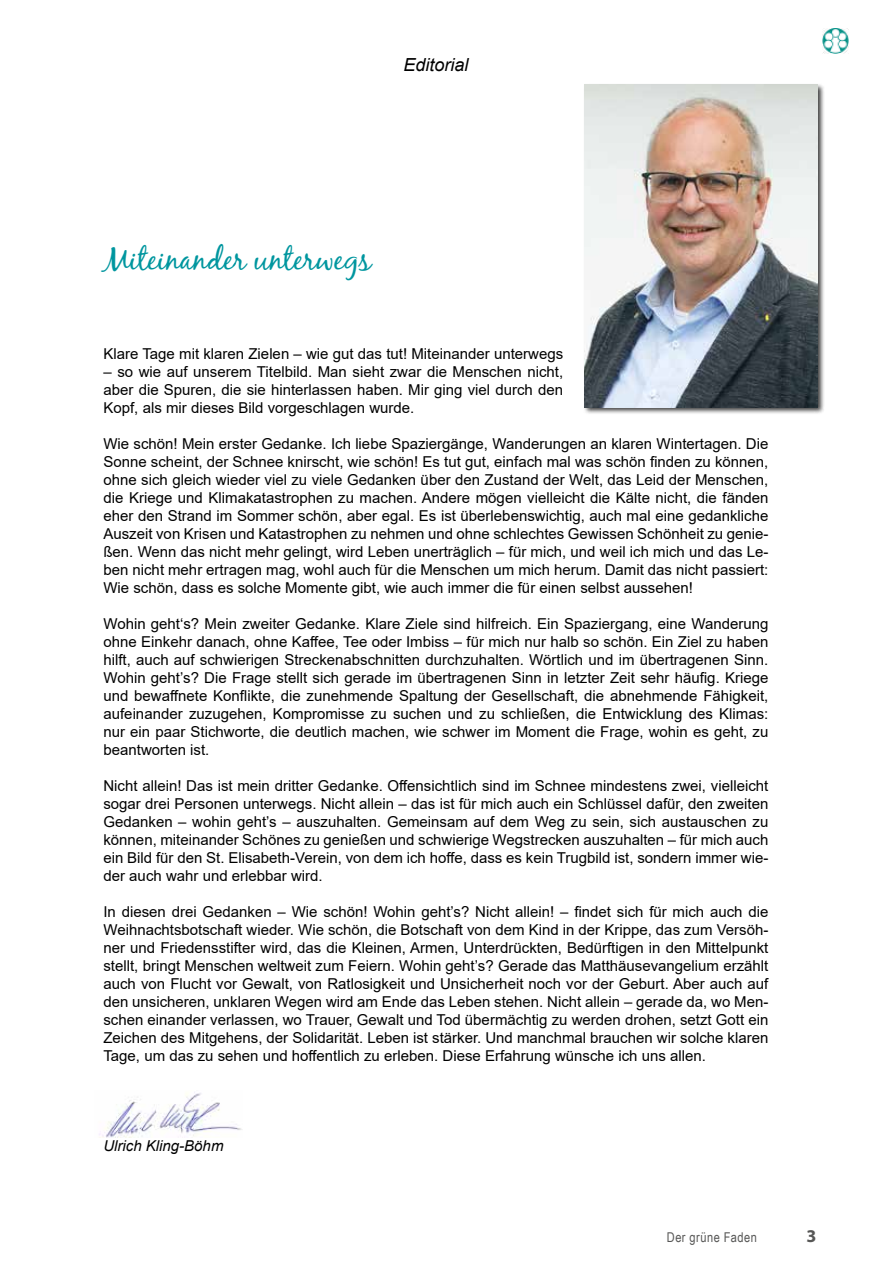
<style>
.page{position:relative;width:893px;height:1263px;background:#fff}
.page>*{position:absolute;margin:0;border:0;box-sizing:border-box;transform-origin:0 0}
.t1{font:31.5px "Black Jack";color:#00969f}
.t2{font:italic 18px "Arial";color:#000}
.t3{font:700 18px "Myriad Pro";color:#575756}
.t4{font:15px/18px "Arial";color:#000;text-align:justify}
.t5{font:italic 15px "Arial";color:#000}
.t6{font:13.5px "Arial Narrow";letter-spacing:.035em;color:#575756}
</style>
<div class="page">
<div style="left:583px;top:83px;width:242px;height:331px;background:#000;opacity:.75"></div>
<img style="left:584px;top:85px;width:233px;height:322px">
<img style="left:99px;top:1092px;width:143px;height:46px">
<img style="left:822px;top:28px;width:26px;height:25px">
<p class="t2" style="left:403px;top:53px;width:67px">Editorial</p>
<h1 class="t1" style="left:103px;top:240px;width:270px">Miteinander unterwegs</h1>
<p class="t4" style="left:103px;top:345px;width:461px">Klare Tage mit klaren Zielen – wie gut das tut! Miteinander unterwegs</p>
<p class="t4" style="left:103px;top:363px;width:461px">– so wie auf unserem Titelbild. Man sieht zwar die Menschen nicht, aber die Spuren, die sie hinterlassen haben. Mir ging viel durch den Kopf, als mir dieses Bild vorgeschlagen wurde.</p>
<p class="t4" style="left:103px;top:435px;width:666px">Wie schön! Mein erster Gedanke. Ich liebe Spaziergänge, Wanderungen an klaren Wintertagen. Die Sonne scheint, der Schnee knirscht, wie schön! Es tut gut, einfach mal was schön finden zu können, ohne sich gleich wieder viel zu viele Gedanken über den Zustand der Welt, das Leid der Menschen, die Kriege und Klimakatastrophen zu machen. Andere mögen vielleicht die Kälte nicht, die fänden eher den Strand im Sommer schön, aber egal. Es ist überlebenswichtig, auch mal eine gedankliche Auszeit von Krisen und Katastrophen zu nehmen und ohne schlechtes Gewissen Schönheit zu genie&shy;ßen. Wenn das nicht mehr gelingt, wird Leben unerträglich – für mich, und weil ich mich und das Le&shy;ben nicht mehr ertragen mag, wohl auch für die Menschen um mich herum. Damit das nicht passiert:<br>Wie schön, dass es solche Momente gibt, wie auch immer die für einen selbst aussehen!</p>
<p class="t4" style="left:103px;top:615px;width:666px">Wohin geht‘s? Mein zweiter Gedanke. Klare Ziele sind hilfreich. Ein Spaziergang, eine Wanderung ohne Einkehr danach, ohne Kaffee, Tee oder Imbiss – für mich nur halb so schön. Ein Ziel zu haben hilft, auch auf schwierigen Streckenabschnitten durchzuhalten. Wörtlich und im übertragenen Sinn.<br>Wohin geht’s? Die Frage stellt sich gerade im übertragenen Sinn in letzter Zeit sehr häufig. Kriege und bewaffnete Konflikte, die zunehmende Spaltung der Gesellschaft, die abnehmende Fähigkeit, aufeinander zuzugehen, Kompromisse zu suchen und zu schließen, die Entwicklung des Klimas: nur ein paar Stichworte, die deutlich machen, wie schwer im Moment die Frage, wohin es geht, zu beantworten ist.</p>
<p class="t4" style="left:103px;top:777px;width:666px">Nicht allein! Das ist mein dritter Gedanke. Offensichtlich sind im Schnee mindestens zwei, vielleicht sogar drei Personen unterwegs. Nicht allein – das ist für mich auch ein Schlüssel dafür, den zweiten Gedanken – wohin geht’s – auszuhalten. Gemeinsam auf dem Weg zu sein, sich austauschen zu können, miteinander Schönes zu genießen und schwierige Wegstrecken auszuhalten – für mich auch ein Bild für den St. Elisabeth-Verein, von dem ich hoffe, dass es kein Trugbild ist, sondern immer wie&shy;der auch wahr und erlebbar wird.</p>
<p class="t4" style="left:103px;top:903px;width:666px">In diesen drei Gedanken – Wie schön! Wohin geht’s? Nicht allein! – findet sich für mich auch die Weihnachtsbotschaft wieder. Wie schön, die Botschaft von dem Kind in der Krippe, das zum Versöh&shy;ner und Friedensstifter wird, das die Kleinen, Armen, Unterdrückten, Bedürftigen in den Mittelpunkt stellt, bringt Menschen weltweit zum Feiern. Wohin geht’s? Gerade das Matthäusevangelium erzählt auch von Flucht vor Gewalt, von Ratlosigkeit und Unsicherheit noch vor der Geburt. Aber auch auf den unsicheren, unklaren Wegen wird am Ende das Leben stehen. Nicht allein – gerade da, wo Men&shy;schen einander verlassen, wo Trauer, Gewalt und Tod übermächtig zu werden drohen, setzt Gott ein Zeichen des Mitgehens, der Solidarität. Leben ist stärker. Und manchmal brauchen wir solche klaren Tage, um das zu sehen und hoffentlich zu erleben. Diese Erfahrung wünsche ich uns allen.</p>
<p class="t5" style="left:103px;top:1136px;width:122px">Ulrich Kling-Böhm</p>
<p class="t6" style="left:667px;top:1227px;width:92px">Der grüne Faden</p>
<p class="t3" style="left:806px;top:1224px;width:11px">3</p>
</div>
